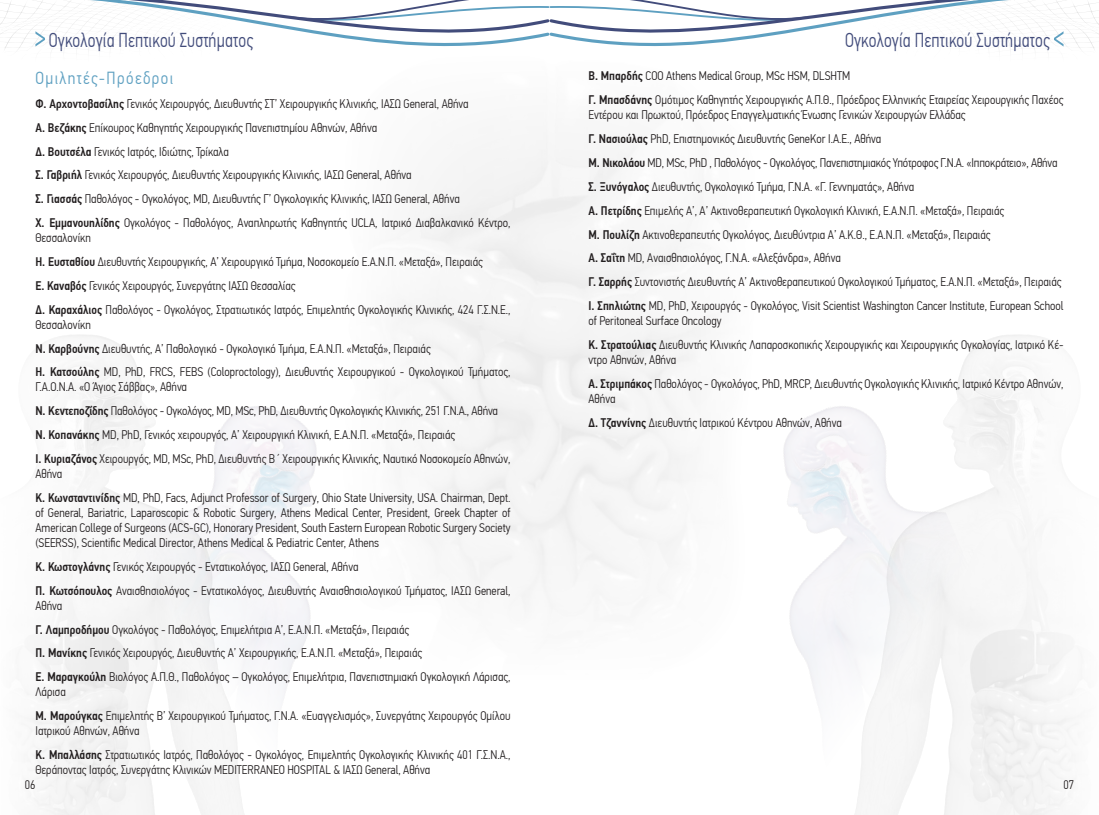
<style>
.page{position:relative;width:1099px;height:815px;background:#fff}
.page>*{position:absolute;margin:0;border:0;box-sizing:border-box;transform-origin:0 0}
.t1{font:300 20.12px "PF Din Text Cond Pro";letter-spacing:.01em;color:#424c7b;scale:.9 1}
.t2{font:300 17.5px "PF Din Text Cond Pro";letter-spacing:.08em;color:#5ea0c1}
.t3{font:300 12.5px/23.9px "PF Din Text Cond Pro";color:#231f20}
.s1{font-weight:500}
</style>
<div class="page">
<img style="left:783px;top:406px;width:69px;height:293px">
<img style="left:246px;top:406px;width:71px;height:293px">
<svg style="left:0;top:0;width:1098px;height:50px"></svg>
<h1 class="t1" style="left:49px;top:28px;width:228px">Ογκολογία Πεπτικού Συστήµατος</h1>
<h1 class="t1" style="left:845px;top:28px;width:229px">Ογκολογία Πεπτικού Συστήµατος</h1>
<h2 class="t2" style="left:35px;top:68px;width:139px">Ομιλητές-Πρόεδροι</h2>
<p class="t3" style="left:35px;top:92px;width:476px"><span class="s1">Φ. Αρχοντοβασίλης</span> Γενικός Χειρουργός, Διευθυντής ΣΤ’ Χειρουργικής Κλινικής, ΙΑΣΩ General, Αθήνα<br><span class="s1">Α. Βεζάκης</span> Επίκουρος Καθηγητής Χειρουργικής Πανεπιστημίου Αθηνών, Αθήνα<br><span class="s1">Δ. Βουτσέλα</span> Γενικός Ιατρός, Ιδιώτης, Τρίκαλα<br><span class="s1">Σ. Γαβριήλ</span> Γενικός Χειρουργός, Διευθυντής Χειρουργικής Κλινικής, ΙΑΣΩ General, Αθήνα<br><span class="s1">Σ. Γιασσάς</span> Παθολόγος - Ογκολόγος, MD, Διευθυντής Γ’ Ογκολογικής Κλινικής, ΙΑΣΩ General, Αθήνα<br><span class="s1">Χ. Εμμανουηλίδης</span> Ογκολόγος - Παθολόγος, Αναπληρωτής Καθηγητής UCLA, Ιατρικό Διαβαλκανικό Κέντρο,</p>
<p class="t3" style="left:35px;top:226px;width:476px">Θεσσαλονίκη<br><span class="s1">Η. Ευσταθίου</span> Διευθυντής Χειρουργικής, Α’ Χειρουργικό Τμήμα, Νοσοκομείο Ε.Α.Ν.Π. «Μεταξά», Πειραιάς<br><span class="s1">Ε. Καναβός</span> Γενικός Χειρουργός, Συνεργάτης ΙΑΣΩ Θεσσαλίας<br><span class="s1">Δ. Καραχάλιος</span> Παθολόγος - Ογκολόγος, Στρατιωτικός Ιατρός, Επιμελητής Ογκολογικής Κλινικής, 424 Γ.Σ.Ν.Ε.,</p>
<p class="t3" style="left:35px;top:313px;width:476px">Θεσσαλονίκη<br><span class="s1">Ν. Καρβούνης</span> Διευθυντής, Α’ Παθολογικό - Ογκολογικό Τμήμα, Ε.Α.Ν.Π. «Μεταξά», Πειραιάς<br><span class="s1">Η. Κατσούλης</span> MD, PhD, FRCS, FEBS (Coloproctology), Διευθυντής Χειρουργικού - Ογκολογικού Τμήματος,</p>
<p class="t3" style="left:35px;top:375px;width:476px">Γ.Α.Ο.Ν.Α. «Ο Άγιος Σάββας», Αθήνα<br><span class="s1">Ν. Κεντεποζίδης</span> Παθολόγος - Ογκολόγος, MD, MSc, PhD, Διευθυντής Ογκολογικής Κλινικής, 251 Γ.Ν.Α., Αθήνα <span class="s1">Ν. Κοπανάκης</span> MD, PhD, Γενικός χειρουργός, Α’ Χειρουργική Κλινική, Ε.Α.Ν.Π. «Μεταξά», Πειραιάς<br><span class="s1">Ι. Κυριαζάνος</span> Χειρουργός, MD, MSc, PhD, Διευθυντής Β΄ Χειρουργικής Κλινικής, Ναυτικό Νοσοκομείο Αθηνών,</p>
<p class="t3" style="left:35px;top:462px;width:476px">Αθήνα<br><span class="s1">Κ. Κωνσταντινίδης</span> MD, PhD, Facs, Adjunct Professor of Surgery, Ohio State University, USA. Chairman, Dept.</p>
<p class="t3" style="left:35px;top:505px;width:476px;line-height:15px;text-align:justify">of General, Bariatric, Laparoscopic &amp; Robotic Surgery, Athens Medical Center, President, Greek Chapter of American College of Surgeons (ACS-GC), Honorary President, South Eastern European Robotic Surgery Society (SEERSS), Scientific Medical Director, Athens Medical &amp; Pediatric Center, Athens</p>
<p class="t3" style="left:35px;top:555px;width:476px"><span class="s1">Κ. Κωστογλάνης</span> Γενικός Χειρουργός - Εντατικολόγος, ΙΑΣΩ General, Αθήνα<br><span class="s1">Π. Κωτσόπουλος</span> Αναισθησιολόγος - Εντατικολόγος, Διευθυντής Αναισθησιολογικού Τμήματος, ΙΑΣΩ General,</p>
<p class="t3" style="left:35px;top:593px;width:476px">Αθήνα<br><span class="s1">Γ. Λαμπροδήμου</span> Ογκολόγος - Παθολόγος, Επιμελήτρια Α’, Ε.Α.Ν.Π. «Μεταξά», Πειραιάς<br><span class="s1">Π. Μανίκης</span> Γενικός Χειρουργός, Διευθυντής Α’ Χειρουργικής, Ε.Α.Ν.Π. «Μεταξά», Πειραιάς<br><span class="s1">Ε. Μαραγκούλη</span> Βιολόγος Α.Π.Θ., Παθολόγος – Ογκολόγος, Επιμελήτρια, Πανεπιστημιακή Ογκολογική Λάρισας,</p>
<p class="t3" style="left:35px;top:680px;width:476px">Λάρισα<br><span class="s1">Μ. Μαρούγκας</span> Επιμελητής Β’ Χειρουργικού Τμήματος, Γ.Ν.Α. «Ευαγγελισμός», Συνεργάτης Χειρουργός Ομίλου</p>
<p class="t3" style="left:35px;top:719px;width:476px">Ιατρικού Αθηνών, Αθήνα<br><span class="s1">Κ. Μπαλλάσης</span> Στρατιωτικός Ιατρός, Παθολόγος - Ογκολόγος, Επιμελητής Ογκολογικής Κλινικής 401 Γ.Σ.Ν.Α.,</p>
<p class="t3" style="left:35px;top:758px;width:396px">Θεράποντας Ιατρός, Συνεργάτης Κλινικών MEDITERRANEO HOSPITAL &amp; ΙΑΣΩ General, Αθήνα</p>
<p class="t3" style="left:588px;top:64px;width:476px"><span class="s1">Β. Μπαρδής</span> COO Athens Medical Group, MSc HSM, DLSHTM<br><span class="s1">Γ. Μπασδάνης</span> Ομότιμος Καθηγητής Χειρουργικής Α.Π.Θ., Πρόεδρος Ελληνικής Εταιρείας Χειρουργικής Παχέος</p>
<p class="t3" style="left:588px;top:103px;width:476px">Εντέρου και Πρωκτού, Πρόεδρος Επαγγελματικής Ένωσης Γενικών Χειρουργών Ελλάδας<br><span class="s1">Γ. Νασιούλας</span> PhD, Επιστημονικός Διευθυντής GeneKor Ι.Α.Ε., Αθήνα<br><span class="s1">Μ. Νικολάου</span> MD, MSc, PhD , Παθολόγος - Ογκολόγος, Πανεπιστημιακός Υπότροφος Γ.Ν.Α. «Ιπποκράτειο», Αθήνα <span class="s1">Σ. Ξυνόγαλος</span> Διευθυντής, Ογκολογικό Τμήμα, Γ.Ν.Α. «Γ. Γεννηματάς», Αθήνα<br><span class="s1">Α. Πετρίδης</span> Επιμελής Α’, Α’ Ακτινοθεραπευτική Ογκολογική Κλινική, Ε.Α.Ν.Π. «Μεταξά», Πειραιάς<br><span class="s1">Μ. Πουλίζη</span> Ακτινοθεραπευτής Ογκολόγος, Διευθύντρια Α’ Α.Κ.Θ., Ε.Α.Ν.Π. «Μεταξά», Πειραιάς<br><span class="s1">Α. Σαΐτη</span> MD, Αναισθησιολόγος, Γ.Ν.Α. «Αλεξάνδρα», Αθήνα<br><span class="s1">Γ. Σαρρής</span> Συντονιστής Διευθυντής Α’ Ακτινοθεραπευτικού Ογκολογικού Τμήματος, Ε.Α.Ν.Π. «Μεταξά», Πειραιάς <span class="s1">Ι. Σπηλιώτης</span> MD, PhD, Χειρουργός - Ογκολόγος, Visit Scientist Washington Cancer Institute, European School</p>
<p class="t3" style="left:588px;top:309px;width:476px">of Peritoneal Surface Oncology<br><span class="s1">Κ. Στρατούλιας</span> Διευθυντής Κλινικής Λαπαροσκοπικής Χειρουργικής και Χειρουργικής Ογκολογίας, Ιατρικό Κέ-</p>
<p class="t3" style="left:588px;top:348px;width:476px">ντρο Αθηνών, Αθήνα<br><span class="s1">Α. Στριμπάκος</span> Παθολόγος - Ογκολόγος, PhD, MRCP, Διευθυντής Ογκολογικής Κλινικής, Ιατρικό Κέντρο Αθηνών,</p>
<p class="t3" style="left:588px;top:387px;width:255px">Αθήνα<br><span class="s1">Δ. Τζαννίνης</span> Διευθυντής Ιατρικού Κέντρου Αθηνών, Αθήνα</p>
<p class="t3" style="left:25px;top:773px;width:12px">06</p>
<p class="t3" style="left:1063px;top:773px;width:12px">07</p>
</div>
